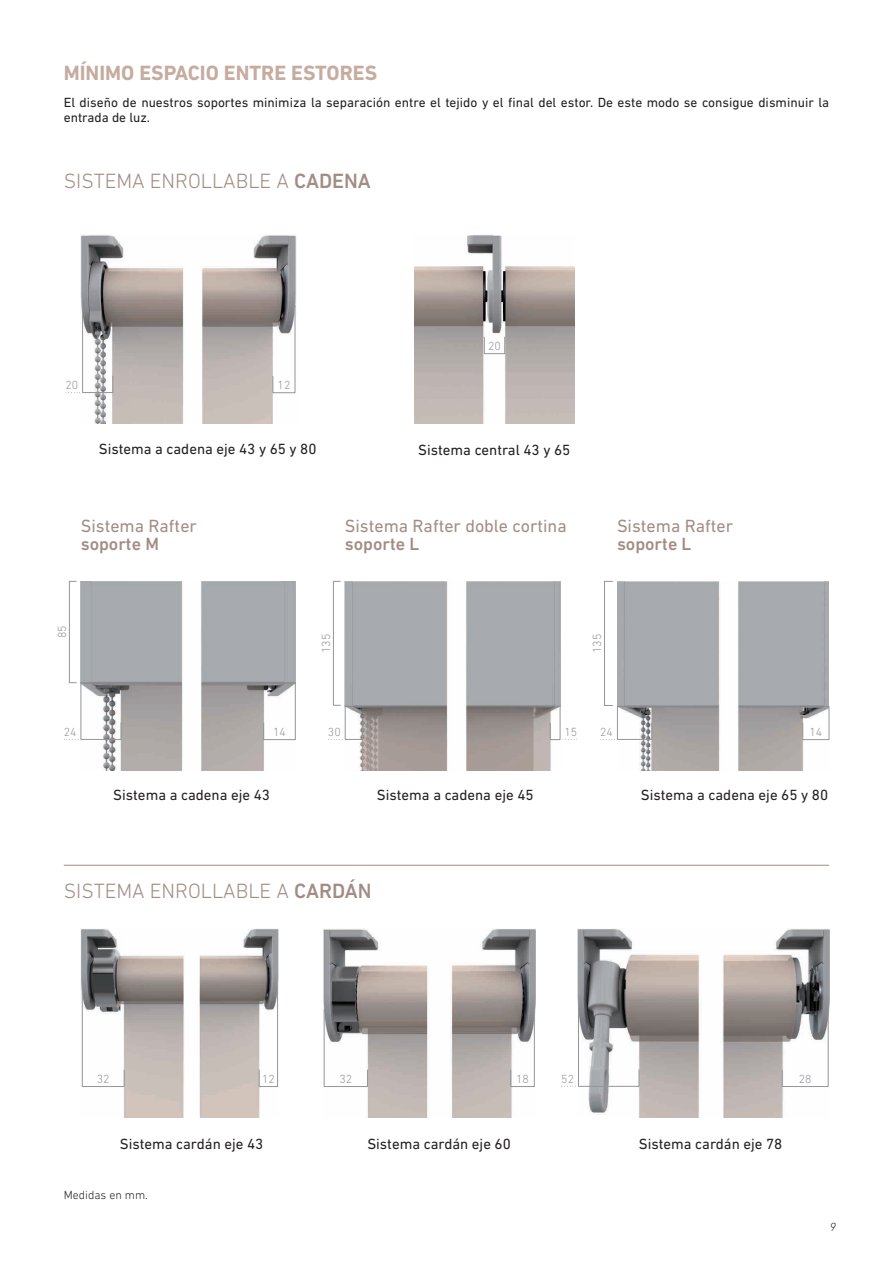
<style>
.page{position:relative;width:893px;height:1263px;background:#fff}
.page>*{position:absolute;margin:0;border:0;box-sizing:border-box;transform-origin:0 0}
._0_4_Titulo_3_Nivel{font:300 21px "DIN Next LT Pro";color:#a28d84}
._0_2_Titulo_2_Nivel{font:700 21px "DIN Next LT Pro";color:#c6aca0}
._0_1_2_Titulos_Segun{font:18px/18.8px "DIN Next LT Pro";color:#a28d84}
._0_1_2_Titulos_Segun-2{font:500 18px "DIN Next LT Pro";color:#a28d84}
._0_1_3_Titulos_Image{font:15px "DIN Next LT Pro";color:#231f20}
._0_3_Texto_General{font:13.5px/15px "DIN Next LT Pro";color:#231f20}
.t1{font:300 12px "DIN Next LT Pro";color:#939598}
.t2{font:300 12px "DIN Next LT Pro";color:#231f20}
.t3{font:italic 300 12px "DIN Next LT Pro";color:#231f20}
.s1{font-weight:500}
</style>
<div class="page">
<img style="left:415px;top:234px;width:159px;height:189px">
<img style="left:81px;top:234px;width:215px;height:189px">
<svg style="left:66px;top:304px;width:47px;height:89px"></svg>
<svg style="left:272px;top:305px;width:23px;height:88px"></svg>
<div style="left:484px;top:337px;width:21px;height:17px;border:1px solid #939598"></div>
<img style="left:81px;top:928px;width:198px;height:189px">
<svg style="left:259px;top:985px;width:19px;height:102px"></svg>
<svg style="left:82px;top:985px;width:43px;height:102px"></svg>
<img style="left:323px;top:928px;width:212px;height:189px">
<svg style="left:324px;top:1009px;width:44px;height:78px"></svg>
<svg style="left:510px;top:1009px;width:25px;height:78px"></svg>
<img style="left:578px;top:928px;width:251px;height:189px">
<svg style="left:782px;top:1011px;width:46px;height:76px"></svg>
<svg style="left:561px;top:997px;width:78px;height:90px"></svg>
<hr style="left:64px;top:865px;width:765px;height:1px;background:#a28d84">
<img style="left:81px;top:581px;width:214px;height:189px">
<svg style="left:64px;top:682px;width:57px;height:58px"></svg>
<svg style="left:263px;top:682px;width:33px;height:58px"></svg>
<div style="left:69px;top:581px;width:8px;height:102px;border:1px solid #939598"></div>
<img style="left:345px;top:581px;width:215px;height:189px">
<svg style="left:328px;top:705px;width:35px;height:35px"></svg>
<svg style="left:550px;top:705px;width:27px;height:35px"></svg>
<div style="left:333px;top:581px;width:8px;height:124px;border:1px solid #939598"></div>
<img style="left:617px;top:581px;width:212px;height:189px">
<svg style="left:600px;top:705px;width:52px;height:35px"></svg>
<svg style="left:802px;top:706px;width:27px;height:34px"></svg>
<div style="left:604px;top:581px;width:9px;height:125px;border:1px solid #939598"></div>
<p class="_0_2_Titulo_2_Nivel" style="left:64px;top:60px;width:315px">MÍNIMO ESPACIO ENTRE ESTORES</p>
<p class="_0_3_Texto_General" style="left:64px;top:94px;width:767px">El diseño de nuestros soportes minimiza la separación entre el tejido y el final del estor. De este modo se consigue disminuir la entrada de luz.</p>
<p class="_0_4_Titulo_3_Nivel" style="left:64px;top:169px;width:309px">SISTEMA ENROLLABLE A <span class="s1">CADENA</span></p>
<p class="t1" style="left:65px;top:378px;width:14px">20</p>
<p class="t1" style="left:278px;top:378px;width:14px">12</p>
<p class="_0_1_3_Titulos_Image" style="left:99px;top:440px;width:219px">Sistema a cadena eje 43 y 65 y 80</p>
<p class="t1" style="left:488px;top:339px;width:14px">20</p>
<p class="_0_1_3_Titulos_Image" style="left:418px;top:441px;width:154px">Sistema central 43 y 65</p>
<p class="_0_1_2_Titulos_Segun" style="left:81px;top:516px;width:118px">Sistema Rafter <span class="s1">soporte M</span></p>
<p class="_0_1_2_Titulos_Segun" style="left:345px;top:516px;width:223px">Sistema Rafter doble cortina <span class="s1">soporte L</span></p>
<p class="_0_1_2_Titulos_Segun" style="left:617px;top:516px;width:118px">Sistema Rafter</p>
<p class="_0_1_2_Titulos_Segun-2" style="left:617px;top:534px;width:76px">soporte L</p>
<p class="t1" style="left:55px;top:638px;width:14px;rotate:-90deg">85</p>
<p class="t1" style="left:319px;top:653px;width:21px;rotate:-90deg">135</p>
<p class="t1" style="left:590px;top:653px;width:21px;rotate:-90deg">135</p>
<p class="t1" style="left:64px;top:725px;width:14px">24</p>
<p class="t1" style="left:273px;top:725px;width:14px">14</p>
<p class="_0_1_3_Titulos_Image" style="left:113px;top:787px;width:158px">Sistema a cadena eje 43</p>
<p class="t1" style="left:328px;top:725px;width:14px">30</p>
<p class="t1" style="left:565px;top:725px;width:14px">15</p>
<p class="_0_1_3_Titulos_Image" style="left:377px;top:787px;width:158px">Sistema a cadena eje 45</p>
<p class="t1" style="left:600px;top:725px;width:14px">24</p>
<p class="t1" style="left:809px;top:725px;width:14px">14</p>
<p class="_0_1_3_Titulos_Image" style="left:641px;top:786px;width:189px">Sistema a cadena eje 65 y 80</p>
<p class="_0_4_Titulo_3_Nivel" style="left:64px;top:879px;width:309px">SISTEMA ENROLLABLE A <span class="s1">CARDÁN</span></p>
<p class="t1" style="left:97px;top:1072px;width:14px">32</p>
<p class="t1" style="left:262px;top:1072px;width:14px">12</p>
<p class="_0_1_3_Titulos_Image" style="left:120px;top:1135px;width:145px">Sistema cardán eje 43</p>
<p class="t2" style="left:64px;top:1188px;width:86px">Medidas en mm.</p>
<p class="t1" style="left:339px;top:1072px;width:14px">32</p>
<p class="t1" style="left:516px;top:1072px;width:14px">18</p>
<p class="_0_1_3_Titulos_Image" style="left:367px;top:1135px;width:145px">Sistema cardán eje 60</p>
<p class="t1" style="left:561px;top:1072px;width:14px">52</p>
<p class="t1" style="left:799px;top:1072px;width:14px">28</p>
<p class="_0_1_3_Titulos_Image" style="left:639px;top:1135px;width:145px">Sistema cardán eje 78</p>
<p class="t3" style="left:830px;top:1220px;width:8px">9</p>
</div>
